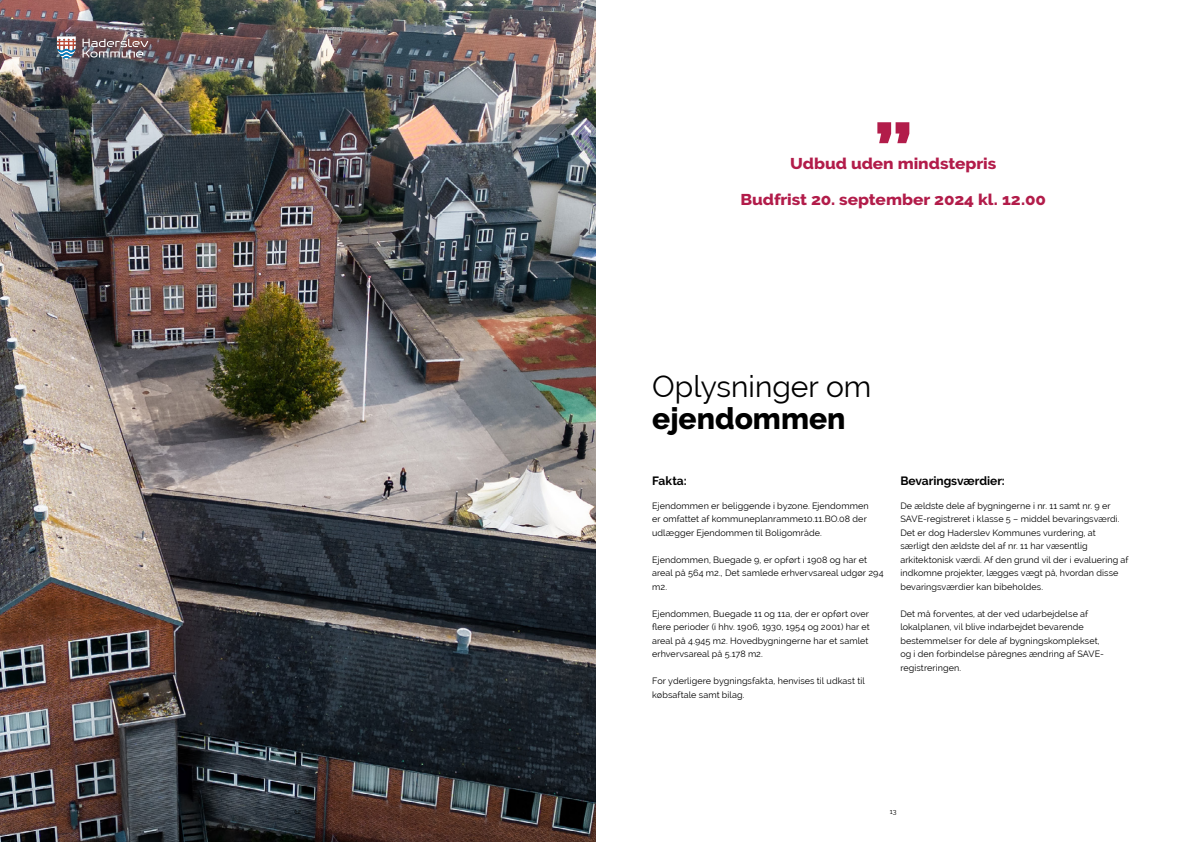
<style>
.page{position:relative;width:1191px;height:842px;background:#fff}
.page>*{position:absolute;margin:0;border:0;box-sizing:border-box;transform-origin:0 0}
.Mellemrubrik{font:800 76.7px "Raleway";color:#b21c4a;scale:1.1 1}
.Rubrik_2_indholdsfortegnelse{font:30px/32px "Raleway";color:#000}
.Mellemrubrik-2{font:800 15.6px "Raleway";letter-spacing:-.005em;color:#b21c4a;scale:1.1 1}
.Mellemrubrik-3{font:700 12px "Raleway";color:#000}
.Brødtekst{font:9px/13.5px "Raleway";letter-spacing:.01em;color:#000}
.t1{font:7px "Raleway";color:#000}
.s1{font-weight:800}
</style>
<div class="page">
<img style="left:0;top:0;width:595px;height:842px">
<svg style="left:83px;top:39px;width:65px;height:19px"></svg>
<svg style="left:57px;top:36px;width:19px;height:24px"></svg>
<h3 class="Mellemrubrik" style="left:873px;top:108px;width:38px">”</h3>
<h3 class="Mellemrubrik-2" style="left:790px;top:155px;width:189px">Udbud uden mindstepris</h3>
<h3 class="Mellemrubrik-2" style="left:740px;top:190px;width:279px">Budfrist 20. september 2024 kl. 12.00</h3>
<h2 class="Rubrik_2_indholdsfortegnelse" style="left:652px;top:370px;width:221px">Oplysninger om <span class="s1">ejendommen</span></h2>
<h3 class="Mellemrubrik-3" style="left:652px;top:473px;width:36px">Fakta:</h3>
<p class="Brødtekst" style="left:652px;top:499px;width:218px">Ejendommen er beliggende i byzone. Ejendommen er omfattet af kommuneplanramme10.11.BO.08 der udlægger Ejendommen til Boligområde.</p>
<p class="Brødtekst" style="left:652px;top:553px;width:233px">Ejendommen, Buegade 9, er opført i 1908 og har et areal på 564 m2., Det samlede erhvervsareal udgør 294 m2.</p>
<p class="Brødtekst" style="left:652px;top:607px;width:219px">Ejendommen, Buegade 11 og 11a, der er opført over flere perioder (i hhv. 1906, 1930, 1954 og 2001) har et areal på 4.945 m2. Hovedbygningerne har et samlet erhvervsareal på 5.178 m2.</p>
<p class="Brødtekst" style="left:652px;top:674px;width:214px">For yderligere bygningsfakta, henvises til udkast til købsaftale samt bilag.</p>
<h3 class="Mellemrubrik-3" style="left:900px;top:473px;width:106px">Bevaringsværdier:</h3>
<p class="Brødtekst" style="left:900px;top:499px;width:230px">De ældste dele af bygningerne i nr. 11 samt nr. 9 er SAVE-registreret i klasse 5 – middel bevaringsværdi.<br>Det er dog Haderslev Kommunes vurdering, at<br>særligt den ældste del af nr. 11 har væsentlig arkitektonisk værdi. Af den grund vil der i evaluering af indkomne projekter, lægges vægt på, hvordan disse bevaringsværdier kan bibeholdes.</p>
<p class="Brødtekst" style="left:900px;top:607px;width:205px">Det må forventes, at der ved udarbejdelse af lokalplanen, vil blive indarbejdet bevarende bestemmelser for dele af bygningskomplekset, og i den forbindelse påregnes ændring af SAVE&shy;registreringen.</p>
<p class="t1" style="left:294px;top:808px;width:8px">12</p>
<p class="t1" style="left:890px;top:808px;width:8px">13</p>
</div>
